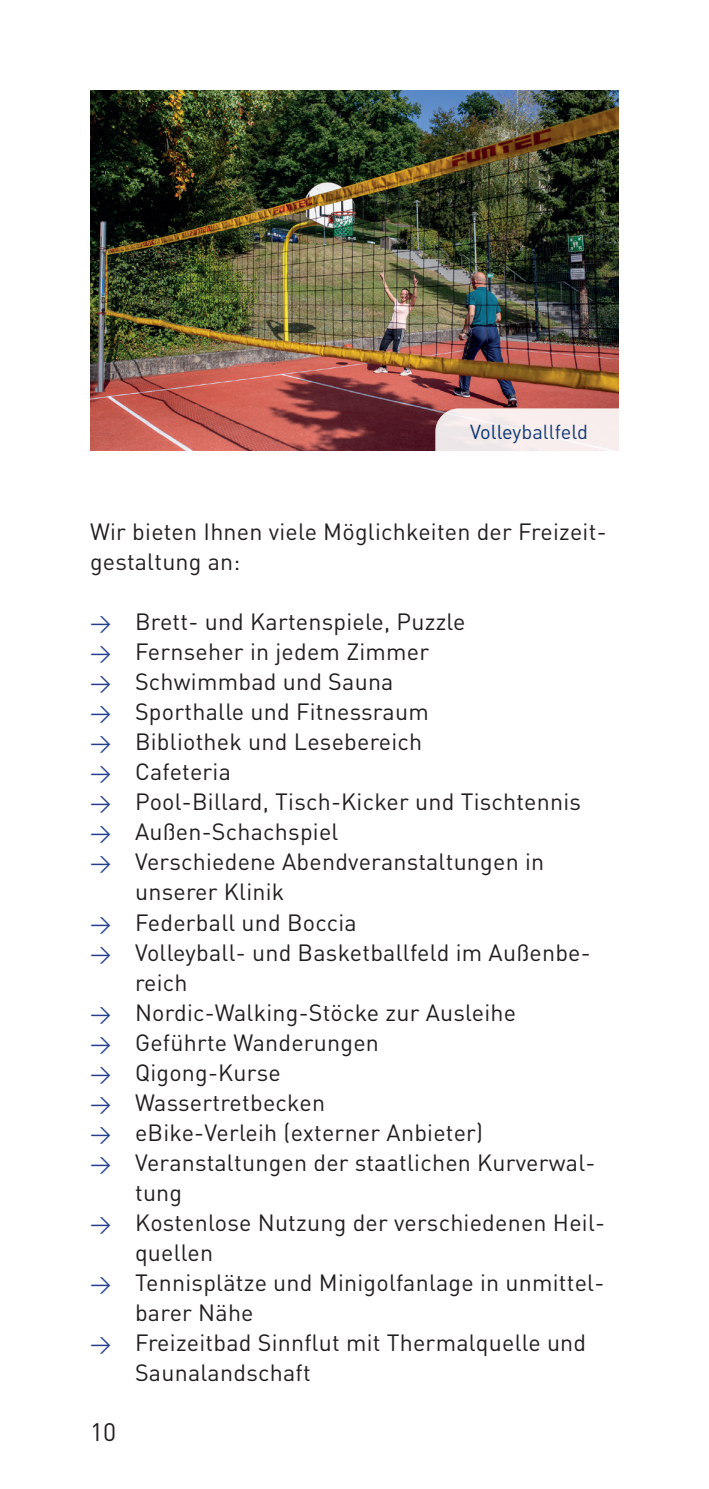
<style>
.page{position:relative;width:709px;height:1489px;background:#fff}
.page>*{position:absolute;margin:0;border:0;box-sizing:border-box;transform-origin:0 0}
.t1{font:25px "DIN Pro DR Vp";color:#231f20}
.Flyer_Fliesstext{font:23.25px/30px "DIN Pro DR Vp";letter-spacing:.01em;color:#231f20}
.t2{font:20px "DIN Pro DR Vp";color:#013778}
.s1{font-size:20.75px;color:#253f8e}
</style>
<div class="page">
<img style="left:90px;top:90px;width:529px;height:360px">
<svg style="left:435px;top:408px;width:184px;height:43px;background:#f2e8e7"></svg>
<p class="t2" style="left:470px;top:419px;width:120px">Volleyballfeld</p>
<p class="Flyer_Fliesstext" style="left:90px;top:516px;width:518px">Wir bieten Ihnen viele Möglichkeiten der Freizeit&shy;gestaltung an:</p>
<p class="Flyer_Fliesstext" style="left:90px;top:606px;width:377px"><span class="s1">→</span> Brett- und Kartenspiele, Puzzle</p>
<p class="Flyer_Fliesstext" style="left:90px;top:636px;width:341px"><span class="s1">→</span> Fernseher in jedem Zimmer</p>
<p class="Flyer_Fliesstext" style="left:90px;top:666px;width:305px"><span class="s1">→</span> Schwimmbad und Sauna</p>
<p class="Flyer_Fliesstext" style="left:90px;top:696px;width:340px"><span class="s1">→</span> Sporthalle und Fitnessraum</p>
<p class="Flyer_Fliesstext" style="left:90px;top:726px;width:334px"><span class="s1">→</span> Bibliothek und Lesebereich</p>
<p class="Flyer_Fliesstext" style="left:90px;top:756px;width:142px"><span class="s1">→</span> Cafeteria</p>
<p class="Flyer_Fliesstext" style="left:90px;top:786px;width:492px"><span class="s1">→</span> Pool-Billard, Tisch-Kicker und Tischtennis</p>
<p class="Flyer_Fliesstext" style="left:90px;top:816px;width:250px"><span class="s1">→</span> Außen-Schachspiel</p>
<p class="Flyer_Fliesstext" style="left:135px;top:846px;width:410px;text-indent:-45px"><span class="s1">→</span> Verschiedene Abendveranstaltungen in unserer Klinik</p>
<p class="Flyer_Fliesstext" style="left:90px;top:906px;width:268px"><span class="s1">→</span> Federball und Boccia</p>
<p class="Flyer_Fliesstext" style="left:135px;top:936px;width:457px;text-indent:-45px"><span class="s1">→</span> Volleyball- und Basketballfeld im Außenbe&shy;reich</p>
<p class="Flyer_Fliesstext" style="left:90px;top:996px;width:427px"><span class="s1">→</span> Nordic-Walking-Stöcke zur Ausleihe</p>
<p class="Flyer_Fliesstext" style="left:90px;top:1026px;width:290px"><span class="s1">→</span> Geführte Wanderungen</p>
<p class="Flyer_Fliesstext" style="left:90px;top:1056px;width:192px"><span class="s1">→</span> Qigong-Kurse</p>
<p class="Flyer_Fliesstext" style="left:90px;top:1086px;width:236px"><span class="s1">→</span> Wassertretbecken</p>
<p class="Flyer_Fliesstext" style="left:90px;top:1116px;width:394px"><span class="s1">→</span> eBike-Verleih (externer Anbieter)</p>
<p class="Flyer_Fliesstext" style="left:135px;top:1146px;width:462px;text-indent:-45px"><span class="s1">→</span> Veranstaltungen der staatlichen Kurverwal&shy;tung</p>
<p class="Flyer_Fliesstext" style="left:135px;top:1206px;width:471px;text-indent:-45px"><span class="s1">→</span> Kostenlose Nutzung der verschiedenen Heil&shy;quellen</p>
<p class="Flyer_Fliesstext" style="left:135px;top:1266px;width:470px;text-indent:-45px"><span class="s1">→</span> Tennisplätze und Minigolfanlage in unmittel&shy;barer Nähe</p>
<p class="Flyer_Fliesstext" style="left:135px;top:1326px;width:453px;text-indent:-45px"><span class="s1">→</span> Freizeitbad Sinnflut mit Thermalquelle und<br>Saunalandschaft</p>
<p class="t1" style="left:90px;top:1415px;width:28px">10</p>
</div>
